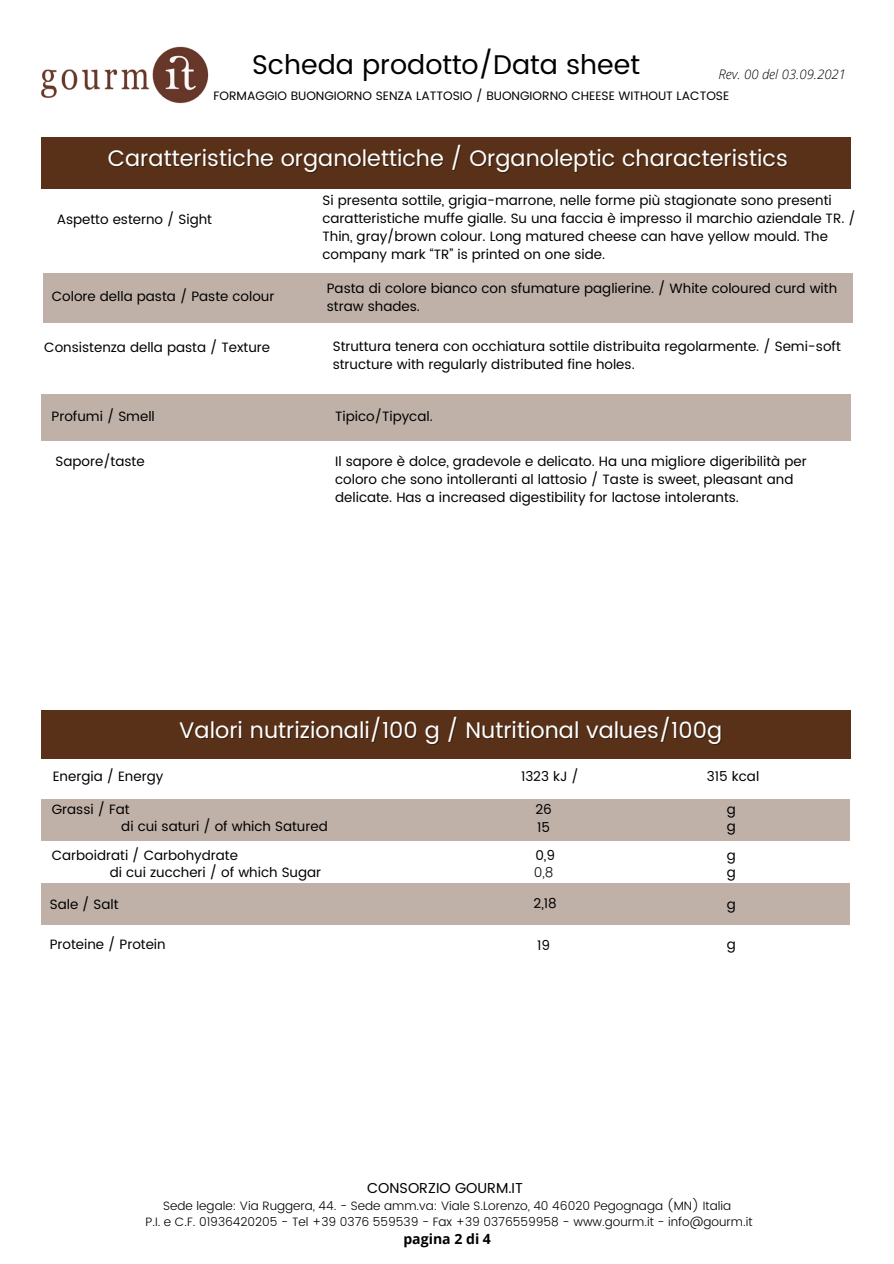
<style>
.page{position:relative;width:894px;height:1264px;background:#fff}
.page>*{position:absolute;margin:0;border:0;box-sizing:border-box;transform-origin:0 0}
.t1{font:27px "Poppins";color:#000}
.t2{font:22.5px "Poppins";color:#fff}
.t3{font:14.4px "Poppins";color:#000}
.t4{font:700 14.1px "Open Sans";color:#000}
.t5{font:13.5px/18px "Poppins";color:#000}
.t6{font:italic 300 13.2px "Open Sans";color:#000}
.t7{font:300 12.15px "Poppins";color:#000}
.t8{font:12.15px "Poppins";color:#000}
</style>
<div class="page">
<div style="left:41px;top:883px;width:808px;height:42px;background:#c0b1a8"></div>
<div style="left:41px;top:799px;width:808px;height:42px;background:#c0b1a8"></div>
<div style="left:41px;top:710px;width:809px;height:48px;background:#593118"></div>
<div style="left:41px;top:137px;width:809px;height:51px;background:#593118"></div>
<div style="left:43px;top:273px;width:808px;height:50px;background:#c0b1a8"></div>
<div style="left:41px;top:395px;width:809px;height:46px;background:#c0b1a8"></div>
<img style="left:41px;top:46px;width:168px;height:58px">
<p class="t1" style="left:252px;top:48px;width:389px">Scheda prodotto/Data sheet</p>
<p class="t6" style="left:718px;top:65px;width:129px">Rev. 00 del 03.09.2021</p>
<p class="t8" style="left:213px;top:89px;width:517px">FORMAGGIO BUONGIORNO SENZA LATTOSIO / BUONGIORNO CHEESE WITHOUT LACTOSE</p>
<p class="t2" style="left:108px;top:145px;width:681px">Caratteristiche organolettiche / Organoleptic characteristics</p>
<p class="t5" style="left:57px;top:210px;width:157px">Aspetto esterno / Sight</p>
<p class="t5" style="left:322px;top:191px;width:534px">Si presenta sottile, grigia-marrone, nelle forme più stagionate sono presenti caratteristiche muffe gialle. Su una faccia è impresso il marchio aziendale TR. / Thin, gray/brown colour. Long matured cheese can have yellow mould. The company mark “TR” is printed on one side.</p>
<p class="t5" style="left:52px;top:288px;width:224px">Colore della pasta / Paste colour</p>
<p class="t5" style="left:327px;top:279px;width:511px">Pasta di colore bianco con sfumature paglierine. / White coloured curd with straw shades.</p>
<p class="t5" style="left:44px;top:338px;width:227px">Consistenza della pasta / Texture</p>
<p class="t5" style="left:332px;top:337px;width:509px">Struttura tenera con occhiatura sottile distribuita regolarmente. / Semi-soft structure with regularly distributed fine holes.</p>
<p class="t5" style="left:52px;top:408px;width:105px">Profumi / Smell</p>
<p class="t5" style="left:335px;top:408px;width:99px">Tipico/Tipycal.</p>
<p class="t5" style="left:55px;top:452px;width:91px">Sapore/taste</p>
<p class="t5" style="left:335px;top:452px;width:473px">Il sapore è dolce, gradevole e delicato. Ha una migliore digeribilità per coloro che sono intolleranti al lattosio / Taste is sweet, pleasant and delicate. Has a increased digestibility for lactose intolerants.</p>
<p class="t2" style="left:179px;top:717px;width:544px">Valori nutrizionali/100 g / Nutritional values/100g</p>
<p class="t5" style="left:53px;top:767px;width:112px">Energia / Energy</p>
<p class="t5" style="left:521px;top:767px;width:59px">1323 kJ /</p>
<p class="t5" style="left:52px;top:800px;width:79px">Grassi / Fat</p>
<p class="t5" style="left:121px;top:817px;width:208px">di cui saturi / of which Satured</p>
<p class="t5" style="left:52px;top:845px;width:188px">Carboidrati / Carbohydrate</p>
<p class="t5" style="left:110px;top:863px;width:213px">di cui zuccheri / of which Sugar</p>
<p class="t5" style="left:535px;top:800px;width:18px">26</p>
<p class="t5" style="left:537px;top:818px;width:14px">15</p>
<p class="t5" style="left:535px;top:845px;width:21px">0,9</p>
<p class="t5" style="left:533px;top:894px;width:25px">2,18</p>
<p class="t5" style="left:537px;top:936px;width:14px">19</p>
<p class="t5" style="left:50px;top:895px;width:70px">Sale / Salt</p>
<p class="t5" style="left:50px;top:935px;width:117px">Proteine / Protein</p>
<p class="t5" style="left:706px;top:767px;width:54px">315 kcal</p>
<p class="t5" style="left:726px;top:800px;width:11px">g</p>
<p class="t5" style="left:726px;top:817px;width:11px">g</p>
<p class="t5" style="left:726px;top:845px;width:11px">g</p>
<p class="t5" style="left:726px;top:863px;width:11px">g</p>
<p class="t5" style="left:726px;top:895px;width:11px">g</p>
<p class="t5" style="left:726px;top:935px;width:11px">g</p>
<p class="t3" style="left:367px;top:1180px;width:157px">CONSORZIO GOURM.IT</p>
<p class="t7" style="left:163px;top:1198px;width:569px">Sede legale: Via Ruggera, 44. - Sede amm.va: Viale S.Lorenzo, 40 46020 Pegognaga (MN) Italia</p>
<p class="t7" style="left:145px;top:1214px;width:608px">P.I. e C.F. 01936420205 - Tel +39 0376 559539 - Fax +39 0376559958 - www.gourm.it - info@gourm.it</p>
<p class="t4" style="left:403px;top:1228px;width:89px">pagina 2 di 4</p>
</div>
